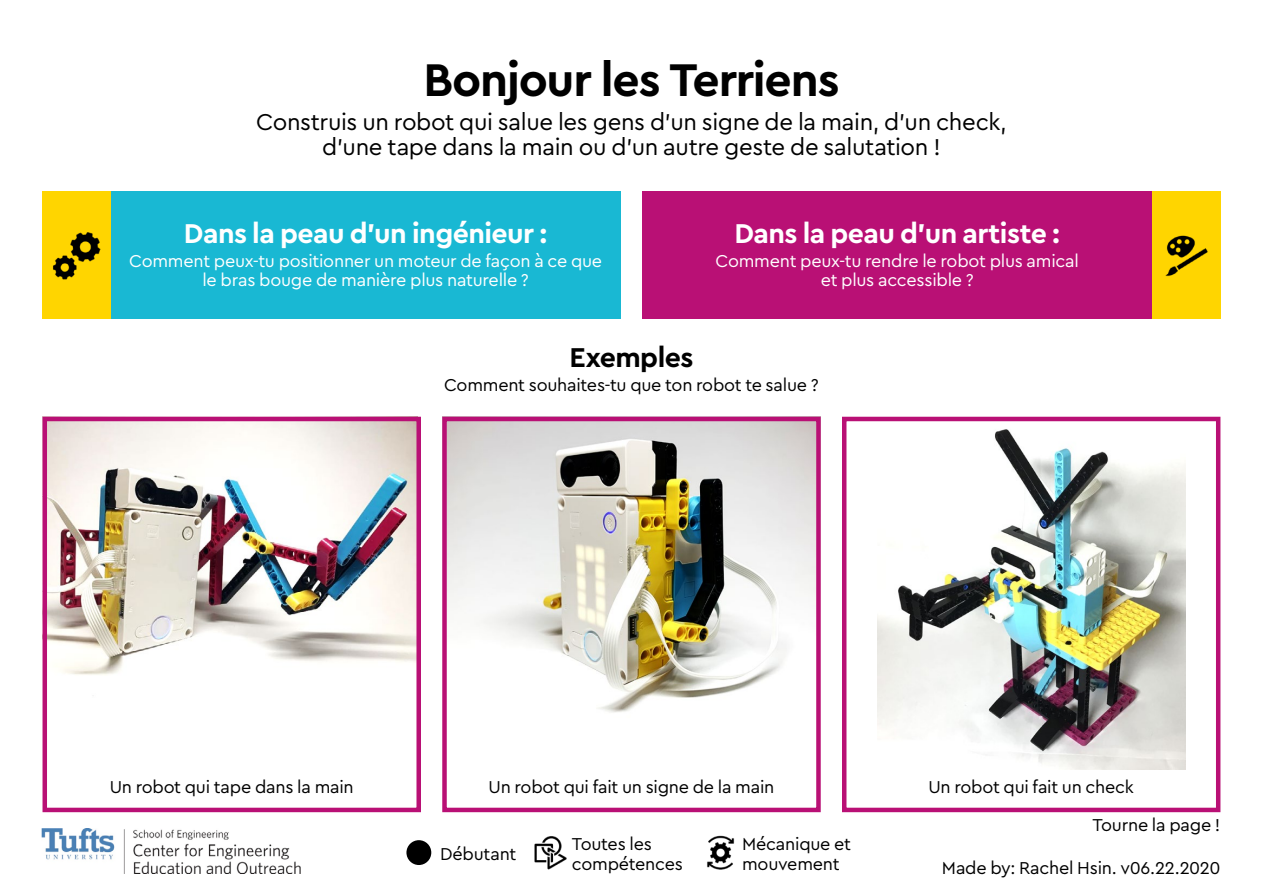
<style>
.page{position:relative;width:1263px;height:893px;background:#fff}
.page>*{position:absolute;margin:0;border:0;box-sizing:border-box;transform-origin:0 0}
.t1{font:700 48px "Cera Pro";letter-spacing:-.025em;color:#000}
.t2{font:700 28.5px "Cera Pro";letter-spacing:-.02em;color:#fff}
.t3{font:700 28.5px "Cera Pro";letter-spacing:-.02em;color:#000}
.t4{font:24px/25.5px "Cera Pro";letter-spacing:-.015em;color:#000;text-align:center}
.t5{font:18px/19.5px "Cera Pro";letter-spacing:-.015em;color:#000}
.t6{font:18px/19.5px "Cera Pro";letter-spacing:-.015em;color:#fff;text-align:center}
</style>
<div class="page">
<div style="left:111px;top:191px;width:510px;height:128px;background:#19b8d3"></div>
<img style="left:48px;top:422px;width:368px;height:253px">
<div style="left:43px;top:417px;width:378px;height:395px;border:4px solid #b91075"></div>
<img style="left:447px;top:422px;width:369px;height:291px">
<div style="left:442px;top:417px;width:379px;height:395px;border:4px solid #b91075"></div>
<img style="left:877px;top:429px;width:308px;height:341px">
<div style="left:842px;top:417px;width:378px;height:395px;border:4px solid #b91075"></div>
<div style="left:642px;top:191px;width:510px;height:128px;background:#b91075"></div>
<div style="left:43px;top:191px;width:68px;height:128px;background:#ffd500"></div>
<img style="left:53px;top:232px;width:47px;height:47px">
<div style="left:1152px;top:191px;width:68px;height:128px;background:#ffd500"></div>
<img style="left:1165px;top:235px;width:43px;height:42px">
<img style="left:41px;top:829px;width:260px;height:45px">
<div style="left:406px;top:840px;width:25px;height:25px;background:#000;border-radius:50%"></div>
<img style="left:534px;top:836px;width:33px;height:34px">
<img style="left:707px;top:836px;width:28px;height:34px">
<h1 class="t1" style="left:423px;top:48px;width:418px">Bonjour les Terriens</h1>
<h3 class="t4" style="left:256px;top:108px;width:752px">Construis un robot qui salue les gens d’un signe de la main, d’un check, d’une tape dans la main ou d’un autre geste de salutation !</h3>
<h2 class="t2" style="left:184px;top:214px;width:365px">Dans la peau d’un ingénieur :</h2>
<p class="t6" style="left:129px;top:250px;width:475px">Comment peux-tu positionner un moteur de façon à ce que le bras bouge de manière plus naturelle ?</p>
<h2 class="t2" style="left:734px;top:214px;width:327px">Dans la peau d’un artiste :</h2>
<p class="t6" style="left:715px;top:250px;width:365px">Comment peux-tu rendre le robot plus amical et plus accessible ?</p>
<h2 class="t3" style="left:570px;top:339px;width:125px">Exemples</h2>
<p class="t5" style="left:444px;top:375px;width:376px">Comment souhaites-tu que ton robot te salue ?</p>
<p class="t5" style="left:110px;top:776px;width:246px">Un robot qui tape dans la main</p>
<p class="t5" style="left:488px;top:776px;width:287px">Un robot qui fait un signe de la main</p>
<p class="t5" style="left:928px;top:776px;width:207px">Un robot qui fait un check</p>
<p class="t5" style="left:440px;top:843px;width:78px">Débutant</p>
<p class="t5" style="left:572px;top:833px;width:112px">Toutes les compétences</p>
<p class="t5" style="left:742px;top:833px;width:111px">Mécanique et mouvement</p>
<p class="t5" style="left:1092px;top:814px;width:130px">Tourne la page !</p>
<p class="t5" style="left:942px;top:857px;width:280px">Made by: Rachel Hsin. v06.22.2020</p>
</div>
